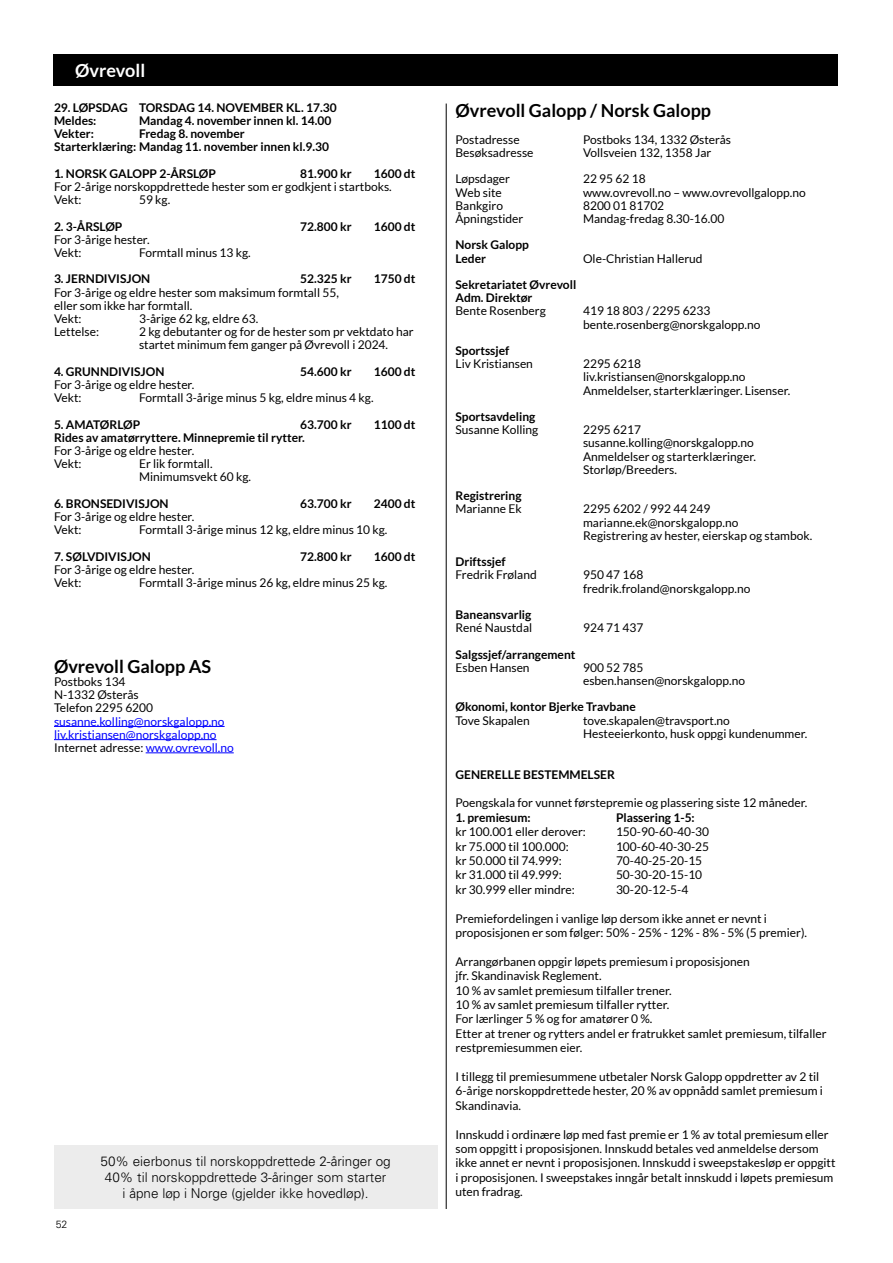
<style>
.page{position:relative;width:893px;height:1263px;background:#fff}
.page>*{position:absolute;margin:0;border:0;box-sizing:border-box;transform-origin:0 0}
.t1{font:700 18px "Lato";color:#000}
.t2{font:700 18px "Lato";color:#fff}
.t3{font:300 13.5px/16.2px "Univers LT Std";color:#000;text-align:center}
.t4{font:12px/13.2px "Lato";color:#000}
.t5{font:700 12px/13.2px "Lato";color:#000}
.t6{font:12px/13.2px "Lato";color:#00f}
.t7{font:300 10.5px "Univers LT Std";color:#000}
.s1{color:#000}
</style>
<div class="page">
<div style="left:54px;top:1145px;width:383px;height:64px;background:#ececec"></div>
<div style="left:54px;top:54px;width:784px;height:31px;background:#000"></div>
<hr style="left:54px;top:726px;width:171px;height:1px;background:#00f">
<hr style="left:54px;top:739px;width:163px;height:1px;background:#00f">
<hr style="left:146px;top:752px;width:88px;height:1px;background:#00f">
<hr style="left:446px;top:104px;width:1px;height:1105px;background:#000">
<h1 class="t2" style="left:75px;top:60px;width:71px">Øvrevoll</h1>
<p class="t5" style="left:54px;top:101px;width:284px">29. LØPSDAG TORSDAG 14. NOVEMBER KL. 17.30<br>Meldes:</p>
<p class="t5" style="left:139px;top:114px;width:194px">Mandag 4. november innen kl. 14.00</p>
<p class="t5" style="left:54px;top:127px;width:41px">Vekter:</p>
<p class="t5" style="left:54px;top:127px;width:277px;text-align:center">Fredag 8. november<br>Starterklæring: Mandag 11. november innen kl.9.30</p>
<p class="t5" style="left:54px;top:167px;width:163px">1. NORSK GALOPP 2-ÅRSLØP</p>
<p class="t5" style="left:300px;top:167px;width:53px">81.900 kr</p>
<p class="t5" style="left:374px;top:167px;width:43px">1600 dt</p>
<p class="t4" style="left:54px;top:180px;width:339px">For 2-årige norskoppdrettede hester som er godkjent i startboks.<br>Vekt:</p>
<p class="t4" style="left:139px;top:193px;width:33px">59 kg.</p>
<p class="t5" style="left:54px;top:219px;width:70px">2. 3-ÅRSLØP</p>
<p class="t5" style="left:300px;top:219px;width:53px">72.800 kr</p>
<p class="t5" style="left:374px;top:219px;width:43px">1600 dt</p>
<p class="t4" style="left:54px;top:233px;width:97px">For 3-årige hester.<br>Vekt:</p>
<p class="t4" style="left:139px;top:246px;width:113px">Formtall minus 13 kg.</p>
<p class="t5" style="left:54px;top:272px;width:98px">3. JERNDIVISJON</p>
<p class="t5" style="left:300px;top:272px;width:53px">52.325 kr</p>
<p class="t5" style="left:374px;top:272px;width:43px">1750 dt</p>
<p class="t4" style="left:54px;top:285px;width:286px">For 3-årige og eldre hester som maksimum formtall 55, eller som ikke har formtall.<br>Vekt:</p>
<p class="t4" style="left:139px;top:312px;width:121px">3-årige 62 kg, eldre 63.</p>
<p class="t4" style="left:54px;top:325px;width:47px">Lettelse:</p>
<p class="t4" style="left:139px;top:325px;width:276px">2 kg debutanter og for de hester som pr vektdato har startet minimum fem ganger på Øvrevoll i 2024.</p>
<p class="t5" style="left:54px;top:365px;width:112px">4. GRUNNDIVISJON</p>
<p class="t5" style="left:300px;top:365px;width:53px">54.600 kr</p>
<p class="t5" style="left:374px;top:365px;width:43px">1600 dt</p>
<p class="t4" style="left:54px;top:378px;width:142px">For 3-årige og eldre hester.<br>Vekt:</p>
<p class="t4" style="left:139px;top:391px;width:236px">Formtall 3-årige minus 5 kg, eldre minus 4 kg.</p>
<p class="t5" style="left:54px;top:417px;width:88px">5. AMATØRLØP</p>
<p class="t5" style="left:300px;top:417px;width:53px">63.700 kr</p>
<p class="t5" style="left:374px;top:417px;width:43px">1100 dt</p>
<p class="t5" style="left:54px;top:431px;width:252px">Rides av amatørryttere. Minnepremie til rytter.</p>
<p class="t4" style="left:54px;top:444px;width:142px">For 3-årige og eldre hester.<br>Vekt:</p>
<p class="t4" style="left:139px;top:457px;width:113px">Er lik formtall.<br>Minimumsvekt 60 kg.</p>
<p class="t5" style="left:54px;top:497px;width:116px">6. BRONSEDIVISJON</p>
<p class="t5" style="left:300px;top:497px;width:53px">63.700 kr</p>
<p class="t5" style="left:374px;top:497px;width:43px">2400 dt</p>
<p class="t4" style="left:54px;top:510px;width:142px">For 3-årige og eldre hester.<br>Vekt:</p>
<p class="t4" style="left:139px;top:523px;width:250px">Formtall 3-årige minus 12 kg, eldre minus 10 kg.</p>
<p class="t5" style="left:54px;top:549px;width:98px">7. SØLVDIVISJON</p>
<p class="t5" style="left:300px;top:549px;width:53px">72.800 kr</p>
<p class="t5" style="left:374px;top:549px;width:43px">1600 dt</p>
<p class="t4" style="left:54px;top:563px;width:142px">For 3-årige og eldre hester.<br>Vekt:</p>
<p class="t4" style="left:139px;top:576px;width:250px">Formtall 3-årige minus 26 kg, eldre minus 25 kg.</p>
<h1 class="t1" style="left:54px;top:656px;width:159px">Øvrevoll Galopp AS</h1>
<p class="t4" style="left:54px;top:675px;width:101px">Postboks 134<br>N-1332 Østerås<br>Telefon 2295 6200</p>
<p class="t6" style="left:54px;top:714px;width:181px">susanne.kolling@norskgalopp.no liv.kristiansen@norskgalopp.no<br><span class="s1">Internet adresse:</span> www.ovrevoll.no</p>
<p class="t7" style="left:56px;top:1218px;width:13px">52</p>
<p class="t3" style="left:101px;top:1153px;width:292px">50% eierbonus til norskoppdrettede 2-åringer og<br>40% til norskoppdrettede 3-åringer som starter<br>i åpne løp i Norge (gjelder ikke hovedløp).</p>
<h1 class="t1" style="left:455px;top:100px;width:257px">Øvrevoll Galopp / Norsk Galopp</h1>
<p class="t4" style="left:455px;top:133px;width:66px">Postadresse</p>
<p class="t4" style="left:583px;top:133px;width:150px">Postboks 134, 1332 Østerås</p>
<p class="t4" style="left:455px;top:146px;width:80px">Besøksadresse</p>
<p class="t4" style="left:583px;top:146px;width:130px">Vollsveien 132, 1358 Jar</p>
<p class="t4" style="left:455px;top:172px;width:56px">Løpsdager</p>
<p class="t4" style="left:583px;top:172px;width:64px">22 95 62 18</p>
<p class="t4" style="left:455px;top:185px;width:48px">Web site</p>
<p class="t4" style="left:583px;top:185px;width:224px">www.ovrevoll.no – www.ovrevollgalopp.no</p>
<p class="t4" style="left:455px;top:199px;width:49px">Bankgiro</p>
<p class="t4" style="left:583px;top:199px;width:83px">8200 01 81702</p>
<p class="t4" style="left:455px;top:212px;width:69px">Åpningstider</p>
<p class="t4" style="left:583px;top:212px;width:143px">Mandag-fredag 8.30-16.00</p>
<p class="t5" style="left:455px;top:238px;width:75px">Norsk Galopp<br>Leder</p>
<p class="t4" style="left:583px;top:251px;width:121px">Ole-Christian Hallerud</p>
<p class="t5" style="left:455px;top:278px;width:122px">Sekretariatet Øvrevoll<br>Adm. Direktør</p>
<p class="t4" style="left:455px;top:304px;width:92px">Bente Rosenberg</p>
<p class="t4" style="left:583px;top:304px;width:179px">419 18 803 / 2295 6233 bente.rosenberg@norskgalopp.no</p>
<p class="t5" style="left:455px;top:344px;width:55px">Sportssjef</p>
<p class="t4" style="left:455px;top:357px;width:79px">Liv Kristiansen</p>
<p class="t4" style="left:583px;top:357px;width:209px">2295 6218 liv.kristiansen@norskgalopp.no<br>Anmeldelser, starterklæringer. Lisenser.</p>
<p class="t5" style="left:455px;top:410px;width:81px">Sportsavdeling</p>
<p class="t4" style="left:455px;top:423px;width:84px">Susanne Kolling</p>
<p class="t4" style="left:583px;top:423px;width:174px">2295 6217 susanne.kolling@norskgalopp.no<br>Anmeldelser og starterklæringer.<br>Storløp/Breeders.</p>
<p class="t5" style="left:455px;top:489px;width:68px">Registrering</p>
<p class="t4" style="left:455px;top:502px;width:68px">Marianne Ek</p>
<p class="t4" style="left:583px;top:502px;width:231px">2295 6202 / 992 44 249 marianne.ek@norskgalopp.no<br>Registrering av hester, eierskap og stambok.</p>
<p class="t5" style="left:455px;top:555px;width:52px">Driftssjef</p>
<p class="t4" style="left:455px;top:568px;width:83px">Fredrik Frøland</p>
<p class="t4" style="left:583px;top:568px;width:169px">950 47 168 fredrik.froland@norskgalopp.no</p>
<p class="t5" style="left:455px;top:608px;width:77px">Baneansvarlig</p>
<p class="t4" style="left:455px;top:621px;width:78px">René Naustdal</p>
<p class="t4" style="left:583px;top:621px;width:62px">924 71 437</p>
<p class="t5" style="left:455px;top:647px;width:122px">Salgssjef/arrangement</p>
<p class="t4" style="left:455px;top:661px;width:76px">Esben Hansen</p>
<p class="t4" style="left:583px;top:661px;width:163px">900 52 785 esben.hansen@norskgalopp.no</p>
<p class="t5" style="left:455px;top:700px;width:182px">Økonomi, kontor Bjerke Travbane</p>
<p class="t4" style="left:455px;top:713px;width:76px">Tove Skapalen</p>
<p class="t4" style="left:583px;top:713px;width:226px">tove.skapalen@travsport.no<br>Hesteeierkonto, husk oppgi kundenummer.</p>
<p class="t5" style="left:455px;top:767px;width:161px">GENERELLE BESTEMMELSER</p>
<p class="t4" style="left:455px;top:796px;width:353px">Poengskala for vunnet førstepremie og plassering siste 12 måneder.</p>
<p class="t5" style="left:455px;top:811px;width:77px">1. premiesum:</p>
<p class="t5" style="left:616px;top:811px;width:80px">Plassering 1-5:</p>
<p class="t4" style="left:455px;top:825px;width:132px">kr 100.001 eller derover:</p>
<p class="t4" style="left:616px;top:825px;width:95px">150-90-60-40-30</p>
<p class="t4" style="left:455px;top:839px;width:115px">kr 75.000 til 100.000:</p>
<p class="t4" style="left:616px;top:839px;width:95px">100-60-40-30-25</p>
<p class="t4" style="left:455px;top:854px;width:108px">kr 50.000 til 74.999:</p>
<p class="t4" style="left:616px;top:854px;width:88px">70-40-25-20-15</p>
<p class="t4" style="left:455px;top:868px;width:108px">kr 31.000 til 49.999:</p>
<p class="t4" style="left:616px;top:868px;width:88px">50-30-20-15-10</p>
<p class="t4" style="left:455px;top:883px;width:121px">kr 30.999 eller mindre:</p>
<p class="t4" style="left:616px;top:883px;width:74px">30-20-12-5-4</p>
<p class="t4" style="left:455px;top:911px;width:353px;line-height:14.4px">Premiefordelingen i vanlige løp dersom ikke annet er nevnt i proposisjonen er som følger: 50% - 25% - 12% - 8% - 5% (5 premier).</p>
<p class="t4" style="left:455px;top:954px;width:373px;line-height:14.4px">Arrangørbanen oppgir løpets premiesum i proposisjonen<br>jfr. Skandinavisk Reglement.<br>10 % av samlet premiesum tilfaller trener.<br>10 % av samlet premiesum tilfaller rytter.<br>For lærlinger 5 % og for amatører 0 %.<br>Etter at trener og rytters andel er fratrukket samlet premiesum, tilfaller restpremiesummen eier.</p>
<p class="t4" style="left:455px;top:1069px;width:369px;line-height:14.4px">I tillegg til premiesummene utbetaler Norsk Galopp oppdretter av 2 til<br>6-årige norskoppdrettede hester, 20 % av oppnådd samlet premiesum i<br>Skandinavia.</p>
<p class="t4" style="left:455px;top:1127px;width:382px;line-height:14.4px">Innskudd i ordinære løp med fast premie er 1 % av total premiesum eller som oppgitt i proposisjonen. Innskudd betales ved anmeldelse dersom ikke annet er nevnt i proposisjonen. Innskudd i sweepstakesløp er oppgitt i proposisjonen. I sweepstakes inngår betalt innskudd i løpets premiesum uten fradrag.</p>
</div>
